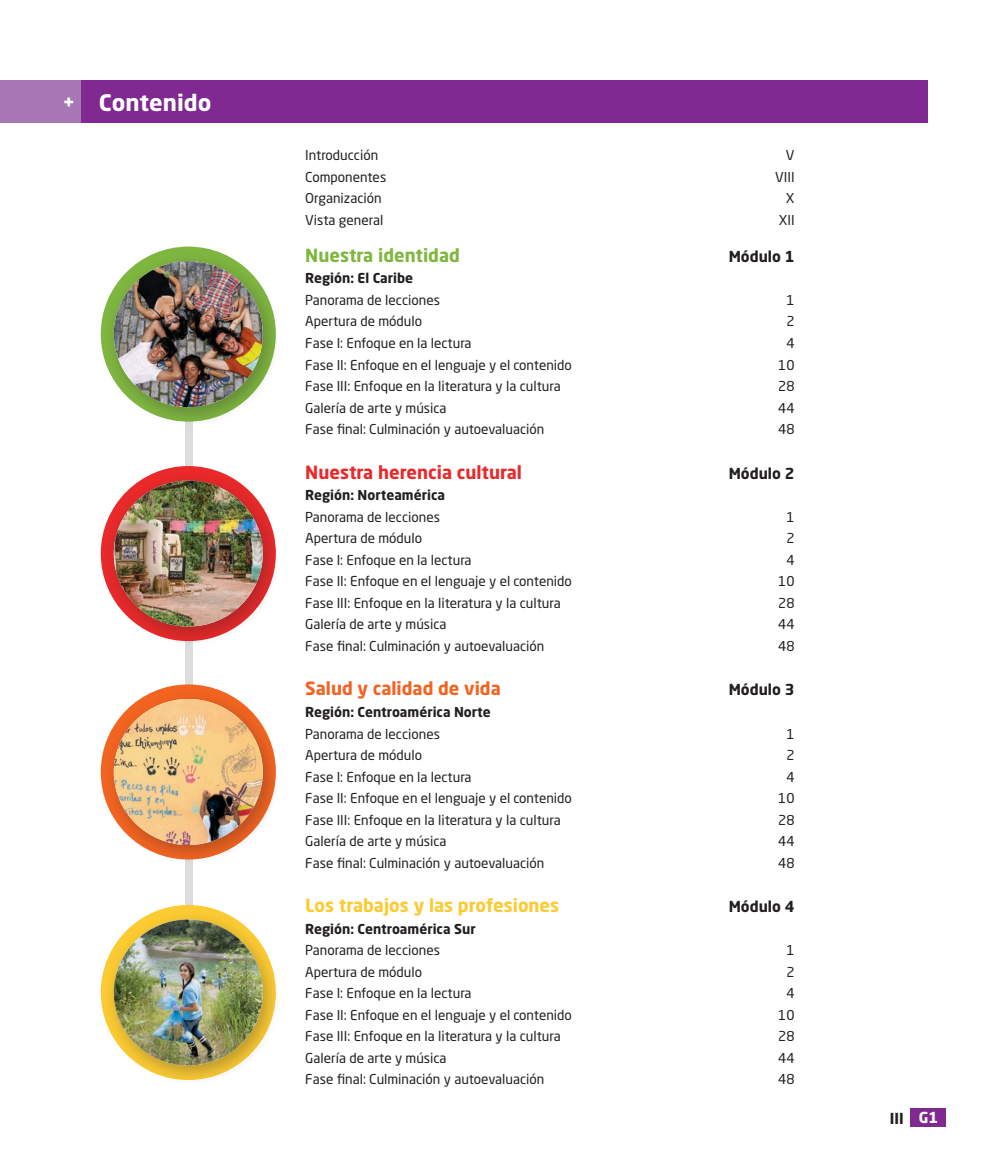
<style>
.page{position:relative;width:999px;height:1161px;background:#fff}
.page>*{position:absolute;margin:0;border:0;box-sizing:border-box;transform-origin:0 0}
.t1{font:700 22.5px "Neo Sans Std";color:#fff}
.t2{font:700 18px "Neo Sans Std";color:#fccb33}
.t3{font:700 18px "Neo Sans Std";color:#e9292a}
.t4{font:700 18px "Neo Sans Std";color:#f36421}
.t5{font:700 18px "Neo Sans Std";color:#7fb640}
.t6{font:700 15px "Neo Sans Std";color:#231f20}
.t7{font:13.5px "Neo Sans Std";color:#231f20}
.t8{font:700 13.5px "Neo Sans Std";color:#231f20}
.s1{font-weight:900;font-size:18px}
.s2{color:#fff}
</style>
<div class="page">
<div style="left:910px;top:1107px;width:35px;height:19px;background:#802990"></div>
<div style="left:185px;top:261px;width:7px;height:673px;background:#dcdddf"></div>
<div style="left:0;top:81px;width:81px;height:42px;background:#a677b3"></div>
<div style="left:81px;top:81px;width:846px;height:42px;background:#802990"></div>
<div style="left:103px;top:251px;width:178px;height:176px;background:#231f20;opacity:.3"></div>
<img style="left:114px;top:261px;width:149px;height:146px">
<div style="left:103px;top:470px;width:178px;height:176px;background:#231f20;opacity:.3"></div>
<img style="left:114px;top:480px;width:149px;height:146px">
<div style="left:103px;top:689px;width:178px;height:176px;background:#231f20;opacity:.3"></div>
<img style="left:114px;top:699px;width:149px;height:145px">
<div style="left:103px;top:909px;width:178px;height:176px;background:#231f20;opacity:.3"></div>
<img style="left:114px;top:919px;width:149px;height:146px">
<h1 class="t1" style="left:63px;top:88px;width:150px"><span class="s1">+</span> Contenido</h1>
<p class="t7" style="left:305px;top:147px;width:74px">Introducción</p>
<p class="t7" style="left:785px;top:147px;width:10px">V</p>
<p class="t7" style="left:305px;top:168px;width:82px">Componentes</p>
<p class="t7" style="left:775px;top:168px;width:21px">VIII</p>
<p class="t7" style="left:305px;top:190px;width:78px">Organización</p>
<p class="t7" style="left:785px;top:190px;width:10px">X</p>
<p class="t7" style="left:305px;top:212px;width:79px">Vista general</p>
<p class="t7" style="left:778px;top:212px;width:17px">XII</p>
<h2 class="t5" style="left:305px;top:244px;width:156px">Nuestra identidad</h2>
<p class="t6" style="left:728px;top:247px;width:67px">Módulo 1</p>
<p class="t8" style="left:305px;top:270px;width:109px">Región: El Caribe</p>
<p class="t7" style="left:305px;top:292px;width:136px">Panorama de lecciones</p>
<p class="t7" style="left:786px;top:292px;width:10px">1</p>
<p class="t7" style="left:305px;top:313px;width:118px">Apertura de módulo</p>
<p class="t7" style="left:786px;top:313px;width:10px">2</p>
<p class="t7" style="left:305px;top:335px;width:168px">Fase I: Enfoque en la lectura</p>
<p class="t7" style="left:786px;top:335px;width:10px">4</p>
<p class="t7" style="left:305px;top:356px;width:268px">Fase II: Enfoque en el lenguaje y el contenido</p>
<p class="t7" style="left:778px;top:356px;width:18px">10</p>
<p class="t7" style="left:305px;top:378px;width:257px">Fase III: Enfoque en la literatura y la cultura</p>
<p class="t7" style="left:778px;top:378px;width:18px">28</p>
<p class="t7" style="left:305px;top:399px;width:143px">Galería de arte y música</p>
<p class="t7" style="left:778px;top:399px;width:18px">44</p>
<p class="t7" style="left:305px;top:421px;width:240px">Fase final: Culminación y autoevaluación</p>
<p class="t7" style="left:778px;top:421px;width:18px">48</p>
<h2 class="t3" style="left:305px;top:460px;width:218px">Nuestra herencia cultural</h2>
<p class="t6" style="left:728px;top:463px;width:67px">Módulo 2</p>
<p class="t8" style="left:305px;top:486px;width:141px">Región: Norteamérica</p>
<p class="t7" style="left:305px;top:508px;width:136px">Panorama de lecciones</p>
<p class="t7" style="left:786px;top:508px;width:10px">1</p>
<p class="t7" style="left:305px;top:530px;width:118px">Apertura de módulo</p>
<p class="t7" style="left:786px;top:530px;width:10px">2</p>
<p class="t7" style="left:305px;top:551px;width:168px">Fase I: Enfoque en la lectura</p>
<p class="t7" style="left:786px;top:551px;width:10px">4</p>
<p class="t7" style="left:305px;top:573px;width:268px">Fase II: Enfoque en el lenguaje y el contenido</p>
<p class="t7" style="left:778px;top:573px;width:18px">10</p>
<p class="t7" style="left:305px;top:594px;width:257px">Fase III: Enfoque en la literatura y la cultura</p>
<p class="t7" style="left:778px;top:594px;width:18px">28</p>
<p class="t7" style="left:305px;top:616px;width:143px">Galería de arte y música</p>
<p class="t7" style="left:778px;top:616px;width:18px">44</p>
<p class="t7" style="left:305px;top:637px;width:240px">Fase final: Culminación y autoevaluación</p>
<p class="t7" style="left:778px;top:637px;width:18px">48</p>
<h2 class="t4" style="left:305px;top:677px;width:197px">Salud y calidad de vida</h2>
<p class="t6" style="left:728px;top:680px;width:67px">Módulo 3</p>
<p class="t8" style="left:305px;top:703px;width:187px">Región: Centroamérica Norte</p>
<p class="t7" style="left:305px;top:725px;width:136px">Panorama de lecciones</p>
<p class="t7" style="left:786px;top:725px;width:10px">1</p>
<p class="t7" style="left:305px;top:746px;width:118px">Apertura de módulo</p>
<p class="t7" style="left:786px;top:746px;width:10px">2</p>
<p class="t7" style="left:305px;top:768px;width:168px">Fase I: Enfoque en la lectura</p>
<p class="t7" style="left:786px;top:768px;width:10px">4</p>
<p class="t7" style="left:305px;top:789px;width:268px">Fase II: Enfoque en el lenguaje y el contenido</p>
<p class="t7" style="left:778px;top:789px;width:18px">10</p>
<p class="t7" style="left:305px;top:811px;width:257px">Fase III: Enfoque en la literatura y la cultura</p>
<p class="t7" style="left:778px;top:811px;width:18px">28</p>
<p class="t7" style="left:305px;top:832px;width:143px">Galería de arte y música</p>
<p class="t7" style="left:778px;top:832px;width:18px">44</p>
<p class="t7" style="left:305px;top:854px;width:240px">Fase final: Culminación y autoevaluación</p>
<p class="t7" style="left:778px;top:854px;width:18px">48</p>
<h2 class="t2" style="left:305px;top:893px;width:255px">Los trabajos y las profesiones</h2>
<p class="t6" style="left:728px;top:897px;width:67px">Módulo 4</p>
<p class="t8" style="left:305px;top:920px;width:172px">Región: Centroamérica Sur</p>
<p class="t7" style="left:305px;top:941px;width:136px">Panorama de lecciones</p>
<p class="t7" style="left:786px;top:941px;width:10px">1</p>
<p class="t7" style="left:305px;top:963px;width:118px">Apertura de módulo</p>
<p class="t7" style="left:786px;top:963px;width:10px">2</p>
<p class="t7" style="left:305px;top:984px;width:168px">Fase I: Enfoque en la lectura</p>
<p class="t7" style="left:786px;top:984px;width:10px">4</p>
<p class="t7" style="left:305px;top:1006px;width:268px">Fase II: Enfoque en el lenguaje y el contenido</p>
<p class="t7" style="left:778px;top:1006px;width:18px">10</p>
<p class="t7" style="left:305px;top:1028px;width:257px">Fase III: Enfoque en la literatura y la cultura</p>
<p class="t7" style="left:778px;top:1028px;width:18px">28</p>
<p class="t7" style="left:305px;top:1049px;width:143px">Galería de arte y música</p>
<p class="t7" style="left:778px;top:1049px;width:18px">44</p>
<p class="t7" style="left:305px;top:1071px;width:240px">Fase final: Culminación y autoevaluación</p>
<p class="t7" style="left:778px;top:1071px;width:18px">48</p>
<p class="t6" style="left:889px;top:1108px;width:50px">III <span class="s2">G1</span></p>
</div>
